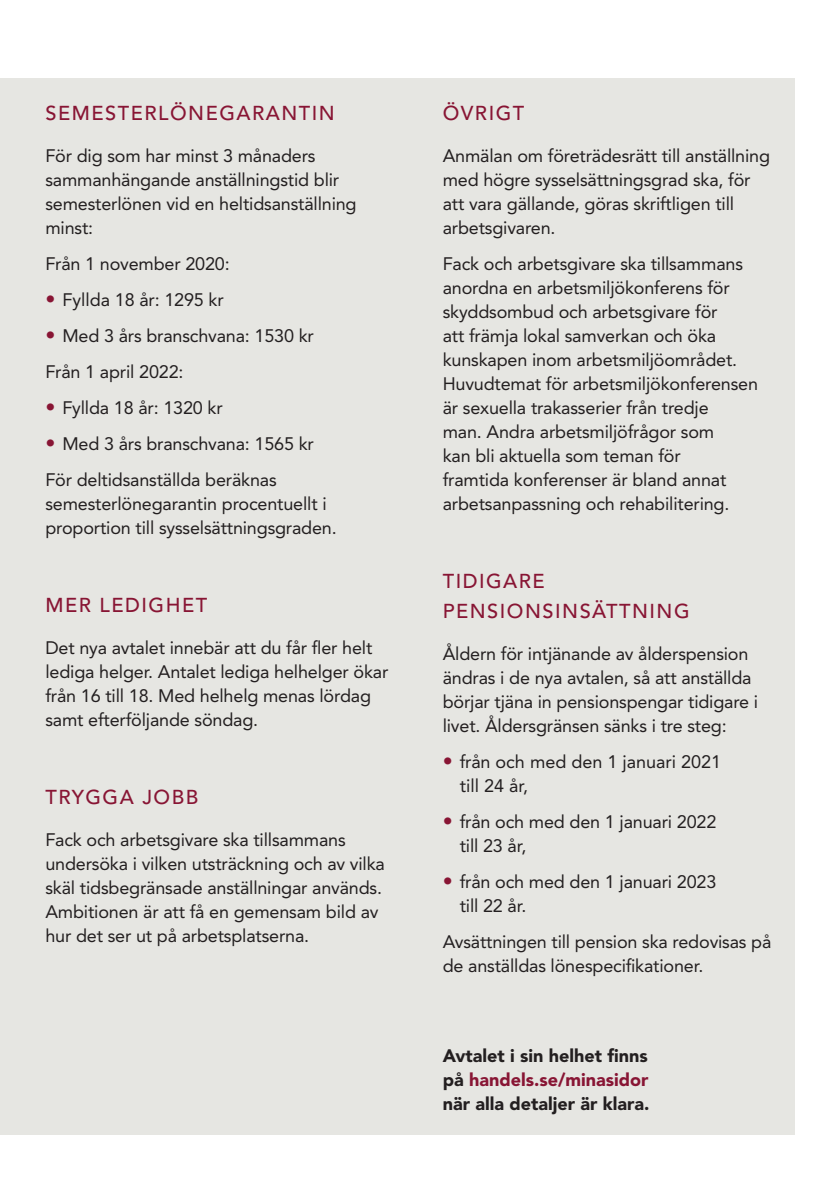
<style>
.page{position:relative;width:840px;height:1191px;background:#fff}
.page>*{position:absolute;margin:0;border:0;box-sizing:border-box;transform-origin:0 0}
.t1{font:500 20px/30px "Avenir LT Std";letter-spacing:.075em;color:#881534}
.t2{font:18px/24px "Avenir LT Std";letter-spacing:-.01em;color:#231f20}
.t3{font:900 18px/24px "Avenir LT Std";color:#231f20;text-align:justify}
.s1{font-size:20px;color:#881534}
.s2{color:#881534}
</style>
<div class="page">
<div style="left:0;top:78px;width:794px;height:1056px;background:#e6e6e2"></div>
<p class="t1" style="left:45px;top:99px;width:291px">SEMESTERLÖNEGARANTIN</p>
<p class="t2" style="left:45px;top:144px;width:312px">För dig som har minst 3 månaders sammanhängande anställningstid blir semesterlönen vid en heltidsanställning minst:</p>
<p class="t2" style="left:45px;top:252px;width:186px">Från 1 november 2020:</p>
<p class="t2" style="left:45px;top:288px;width:180px"><span class="s1">•</span> Fyllda 18 år: 1295 kr</p>
<p class="t2" style="left:45px;top:324px;width:270px"><span class="s1">•</span> Med 3 års branschvana: 1530 kr</p>
<p class="t2" style="left:45px;top:360px;width:140px">Från 1 april 2022:</p>
<p class="t2" style="left:45px;top:396px;width:179px"><span class="s1">•</span> Fyllda 18 år: 1320 kr</p>
<p class="t2" style="left:45px;top:432px;width:270px"><span class="s1">•</span> Med 3 års branschvana: 1565 kr</p>
<p class="t2" style="left:45px;top:468px;width:293px">För deltidsanställda beräknas semesterlönegarantin procentuellt i proportion till sysselsättningsgraden.</p>
<p class="t1" style="left:45px;top:591px;width:163px">MER LEDIGHET</p>
<p class="t2" style="left:45px;top:636px;width:344px">Det nya avtalet innebär att du får fler helt lediga helger. Antalet lediga helhelger ökar från 16 till 18. Med helhelg menas lördag samt efterföljande söndag.</p>
<p class="t1" style="left:45px;top:783px;width:154px">TRYGGA JOBB</p>
<p class="t2" style="left:45px;top:828px;width:341px">Fack och arbetsgivare ska tillsammans undersöka i vilken utsträckning och av vilka skäl tidsbegränsade anställningar används.<br>Ambitionen är att få en gemensam bild av hur det ser ut på arbetsplatserna.</p>
<p class="t1" style="left:442px;top:99px;width:83px">ÖVRIGT</p>
<p class="t2" style="left:442px;top:144px;width:329px">Anmälan om företrädesrätt till anställning med högre sysselsättningsgrad ska, för att vara gällande, göras skriftligen till arbetsgivaren.</p>
<p class="t2" style="left:442px;top:252px;width:317px">Fack och arbetsgivare ska tillsammans anordna en arbetsmiljökonferens för skyddsombud och arbetsgivare för<br>att främja lokal samverkan och öka kunskapen inom arbetsmiljöområdet.<br>Huvudtemat för arbetsmiljökonferensen är sexuella trakasserier från tredje<br>man. Andra arbetsmiljöfrågor som<br>kan bli aktuella som teman för<br>framtida konferenser är bland annat arbetsanpassning och rehabilitering.</p>
<p class="t1" style="left:442px;top:567px;width:248px">TIDIGARE<br>PENSIONSINSÄTTNING</p>
<p class="t2" style="left:442px;top:642px;width:317px">Åldern för intjänande av ålderspension ändras i de nya avtalen, så att anställda börjar tjäna in pensionspengar tidigare i livet. Åldersgränsen sänks i tre steg:</p>
<p class="t2" style="left:459px;top:750px;width:263px;text-indent:-17px"><span class="s1">•</span> från och med den 1 januari 2021 till 24 år,</p>
<p class="t2" style="left:459px;top:810px;width:258px;text-indent:-17px"><span class="s1">•</span> från och med den 1 januari 2022 till 23 år,</p>
<p class="t2" style="left:459px;top:870px;width:258px;text-indent:-17px"><span class="s1">•</span> från och med den 1 januari 2023 till 22 år.</p>
<p class="t2" style="left:442px;top:930px;width:330px">Avsättningen till pension ska redovisas på de anställdas lönespecifikationer.</p>
<p class="t3" style="left:442px;top:1044px;width:208px">Avtalet i sin helhet finns på <span class="s2">handels.se/minasidor </span>när alla detaljer är klara.</p>
</div>
